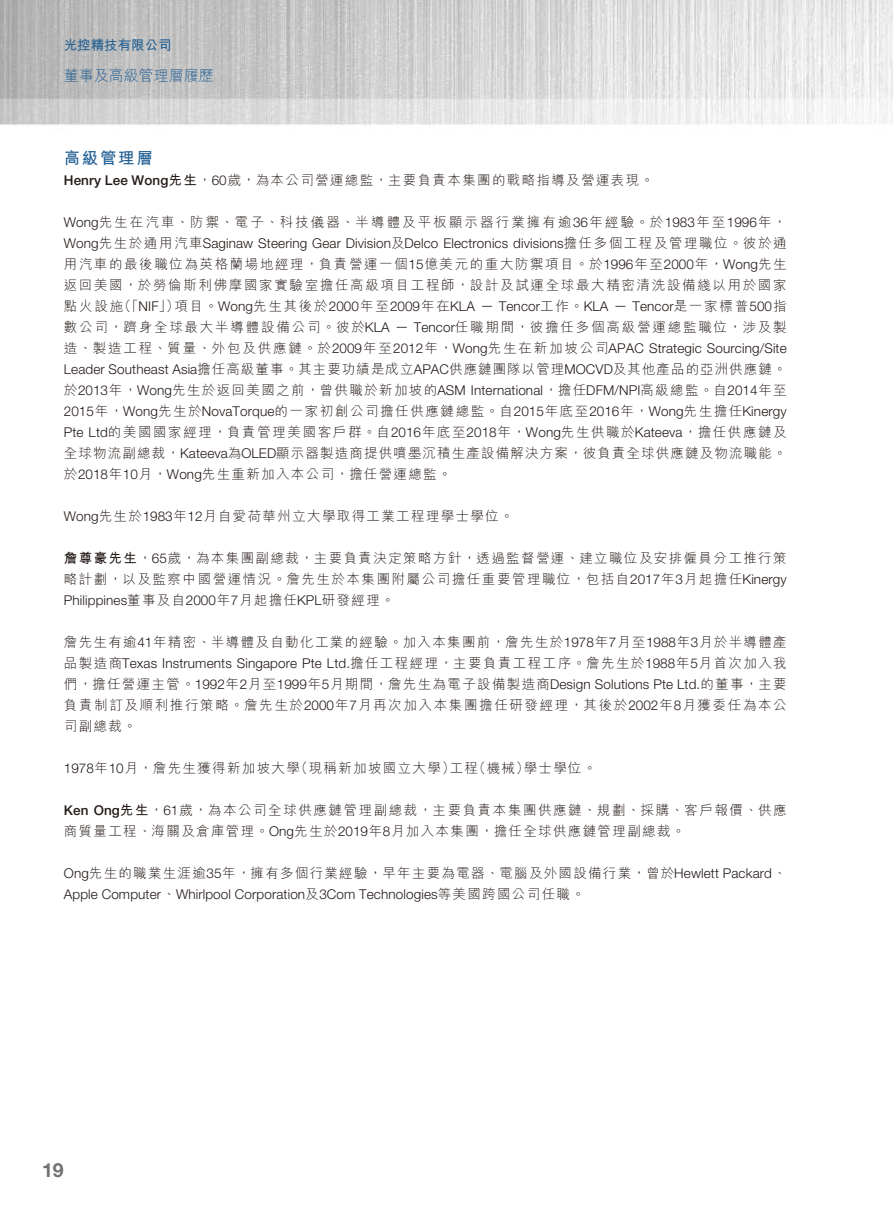
<style>
.page{position:relative;width:893px;height:1212px;background:#fff}
.page>*{position:absolute;margin:0;border:0;box-sizing:border-box;transform-origin:0 0}
.t1{font:700 19.5px "Helvetica Neue LT Std";color:#727272}
.t2{font:700 16.5px "M Hei HK";letter-spacing:.1em;color:#215f93}
.t3{font:300 15px "M Hei HK";color:#215f93}
.t4{font:300 13.5px/21px "M Hei HK";letter-spacing:.105em;color:#231916;text-align:justify}
.t5{font:300 13.5px/21px "Helvetica Neue LT Std";letter-spacing:.01em;color:#231916}
.t6{font:300 13.5px/21px "M Hei HK";letter-spacing:.125em;color:#231916}
.t7{font:300 13.5px "M Hei HK";letter-spacing:.075em;color:#231916}
.t8{font:300 13.5px/21px "M Hei HK";letter-spacing:.135em;color:#231916}
.t9{font:300 13.5px "M Hei HK";letter-spacing:.155em;color:#231916}
.t10{font:700 13.5px "M Hei HK";color:#215f93}
.s1{font-family:"Helvetica Neue LT Std";font-weight:500}
.s2{font-weight:700}
.s3{font-family:"Helvetica Neue LT Std"}
.s4{font-family:"M Hei HK"}
</style>
<div class="page">
<img style="left:0;top:0;width:893px;height:125px">
<p class="t10" style="left:64px;top:35px;width:109px">光控精技有限公司</p>
<p class="t3" style="left:64px;top:67px;width:151px">董事及高級管理層履歷</p>
<p class="t2" style="left:64px;top:146px;width:91px">高級管理層</p>
<p class="t4" style="left:64px;top:169px;width:592px"><span class="s1">Henry Lee Wong</span><span class="s2">先生</span>，<span class="s3">60</span>歲，為本公司營運總監，主要負責本集團的戰略指導及營運表現。</p>
<p class="t9" style="left:64px;top:215px;width:724px"><span class="s3">Wong</span>先生在汽車、防禦、電子、科技儀器、半導體及平板顯示器行業擁有逾<span class="s3">36</span>年經驗。於<span class="s3">1983</span>年至<span class="s3">1996</span>年，</p>
<p class="t5" style="left:64px;top:232px;width:724px">Wong<span class="s4">先生於通用汽車</span>Saginaw Steering Gear Division<span class="s4">及</span>Delco Electronics divisions<span class="s4">擔任多個工程及管理職位。彼於通</span></p>
<p class="t6" style="left:64px;top:253px;width:724px">用汽車的最後職位為英格蘭場地經理，負責營運一個<span class="s3">15</span>億美元的重大防禦項目。於<span class="s3">1996</span>年至<span class="s3">2000</span>年，<span class="s3">Wong</span>先生返回美國，於勞倫斯利佛摩國家實驗室擔任高級項目工程師，設計及試運全球最大精密清洗設備綫以用於國家</p>
<p class="t5" style="left:174px;top:295px;width:614px"><span class="s4">項目。</span>Wong<span class="s4">先生其後於</span>2000<span class="s4">年至</span>2009<span class="s4">年在</span>KLA — Tencor<span class="s4">工作。</span>KLA — Tencor<span class="s4">是一家標普</span>500<span class="s4">指</span></p>
<p class="t4" style="left:118px;top:295px;width:63px">（「<span class="s3">NIF</span>」）</p>
<p class="t8" style="left:64px;top:295px;width:724px">點火設施<br>數公司，躋身全球最大半導體設備公司。彼於<span class="s3">KLA — Tencor</span>任職期間，彼擔任多個高級營運總監職位，涉及製</p>
<p class="t5" style="left:64px;top:337px;width:724px"><span class="s4">造、製造工程、質量、外包及供應鏈。於</span>2009<span class="s4">年至</span>2012<span class="s4">年，</span>Wong<span class="s4">先生在新加坡公司</span>APAC Strategic Sourcing/Site</p>
<p class="t7" style="left:64px;top:362px;width:724px"><span class="s3">Leader Southeast Asia</span>擔任高級董事。其主要功績是成立<span class="s3">APAC</span>供應鏈團隊以管理<span class="s3">MOCVD</span>及其他產品的亞洲供應鏈。</p>
<p class="t5" style="left:64px;top:379px;width:724px"><span class="s4">於</span>2013<span class="s4">年，</span>Wong<span class="s4">先生於返回美國之前，曾供職於新加坡的</span>ASM International<span class="s4">，擔任</span>DFM/NPI<span class="s4">高級總監。自</span>2014<span class="s4">年至<br></span>2015<span class="s4">年，</span>Wong<span class="s4">先生於</span>NovaTorque<span class="s4">的一家初創公司擔任供應鏈總監。自</span>2015<span class="s4">年底至</span>2016<span class="s4">年，</span>Wong<span class="s4">先生擔任</span>Kinergy</p>
<p class="t4" style="left:64px;top:421px;width:724px"><span class="s3">Pte Ltd</span>的美國國家經理，負責管理美國客戶群。自<span class="s3">2016</span>年底至<span class="s3">2018</span>年，<span class="s3">Wong</span>先生供職於<span class="s3">Kateeva</span>，擔任供應鏈及全球物流副總裁，<span class="s3">Kateeva</span>為<span class="s3">OLED</span>顯示器製造商提供噴墨沉積生產設備解決方案，彼負責全球供應鏈及物流職能。於<span class="s3">2018</span>年<span class="s3">10</span>月，<span class="s3">Wong</span>先生重新加入本公司，擔任營運總監。</p>
<p class="t4" style="left:64px;top:505px;width:451px"><span class="s3">Wong</span>先生於<span class="s3">1983</span>年<span class="s3">12</span>月自愛荷華州立大學取得工業工程理學士學位。</p>
<p class="t4" style="left:64px;top:547px;width:724px"><span class="s2">詹尊豪先生</span>，<span class="s3">65</span>歲，為本集團副總裁，主要負責決定策略方針，透過監督營運、建立職位及安排僱員分工推行策略計劃，以及監察中國營運情況。詹先生於本集團附屬公司擔任重要管理職位，包括自<span class="s3">2017</span>年<span class="s3">3</span>月起擔任<span class="s3">Kinergy</span></p>
<p class="t5" style="left:64px;top:589px;width:332px">Philippines<span class="s4">董事及自</span>2000<span class="s4">年</span>7<span class="s4">月起擔任</span>KPL<span class="s4">研發經理。</span></p>
<p class="t4" style="left:64px;top:631px;width:724px">詹先生有逾<span class="s3">41</span>年精密、半導體及自動化工業的經驗。加入本集團前，詹先生於<span class="s3">1978</span>年<span class="s3">7</span>月至<span class="s3">1988</span>年<span class="s3">3</span>月於半導體產</p>
<p class="t5" style="left:64px;top:652px;width:724px"><span class="s4">品製造商</span>Texas Instruments Singapore Pte Ltd.<span class="s4">擔任工程經理，主要負責工程工序。詹先生於</span>1988<span class="s4">年</span>5<span class="s4">月首次加入我</span></p>
<p class="t4" style="left:64px;top:673px;width:724px">們，擔任營運主管。<span class="s3">1992</span>年<span class="s3">2</span>月至<span class="s3">1999</span>年<span class="s3">5</span>月期間，詹先生為電子設備製造商<span class="s3">Design Solutions Pte Ltd.</span>的董事，主要負責制訂及順利推行策略。詹先生於<span class="s3">2000</span>年<span class="s3">7</span>月再次加入本集團擔任研發經理，其後於<span class="s3">2002</span>年<span class="s3">8</span>月獲委任為本公司副總裁。</p>
<p class="t4" style="left:524px;top:757px;width:74px">學士學位。</p>
<p class="t4" style="left:294px;top:757px;width:162px">（現稱新加坡國立大學）</p>
<p class="t4" style="left:473px;top:757px;width:58px">（機械）</p>
<p class="t4" style="left:64px;top:757px;width:238px"><span class="s3">1978</span>年<span class="s3">10</span>月，詹先生獲得新加坡大學</p>
<p class="t4" style="left:64px;top:799px;width:724px"><span class="s1">Ken Ong</span><span class="s2">先生</span>，<span class="s3">61</span>歲，為本公司全球供應鏈管理副總裁，主要負責本集團供應鏈、規劃、採購、客戶報價、供應商質量工程、海關及倉庫管理。<span class="s3">Ong</span>先生於<span class="s3">2019</span>年<span class="s3">8</span>月加入本集團，擔任全球供應鏈管理副總裁。</p>
<p class="t4" style="left:64px;top:862px;width:724px"><span class="s3">Ong</span>先生的職業生涯逾<span class="s3">35</span>年，擁有多個行業經驗，早年主要為電器、電腦及外國設備行業，曾於<span class="s3">Hewlett Packard</span>、</p>
<p class="t5" style="left:64px;top:883px;width:522px">Apple Computer<span class="s4">、</span>Whirlpool Corporation<span class="s4">及</span>3Com Technologies<span class="s4">等美國跨國公司任職。</span></p>
<p class="t4" style="left:450px;top:757px;width:30px">工程</p>
<h1 class="t1" style="left:42px;top:1158px;width:23px">19</h1>
</div>
